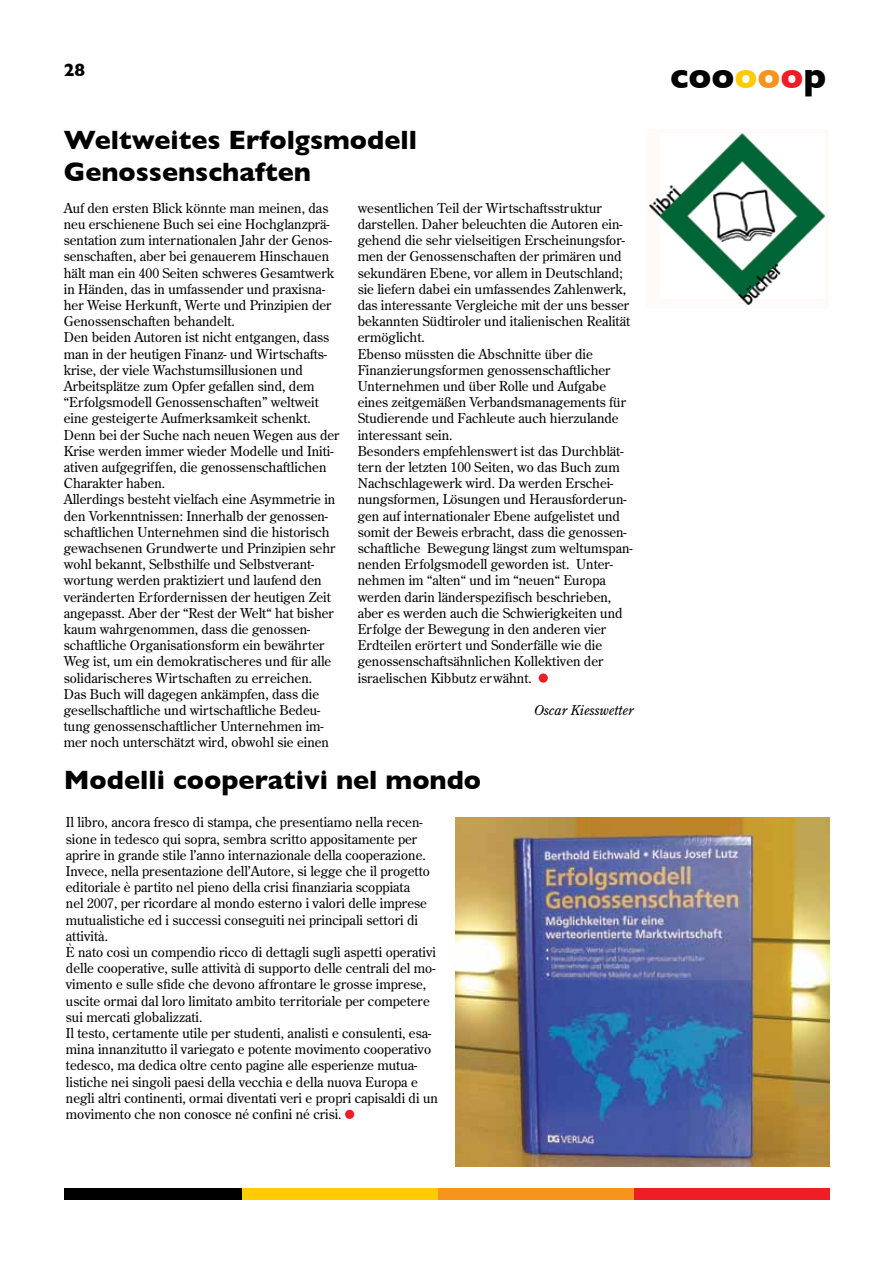
<style>
.page{position:relative;width:893px;height:1263px;background:#fff}
.page>*{position:absolute;margin:0;border:0;box-sizing:border-box;transform-origin:0 0}
.t1{font:700 36px "Gill Sans";color:#000}
.t2{font:700 27px/32.4px "Gill Sans";color:#000}
.t3{font:700 18px "Gill Sans";color:#000}
.t4{font:13.5px/16.2px "Century Old Style";color:#000}
.t5{font:italic 13.5px "Century Old Style";color:#000}
.s1{color:#ffcb05}
.s2{color:#f7941e}
.s3{color:#ed1e25}
</style>
<div class="page">
<div style="left:634px;top:1188px;width:196px;height:11px;background:#ed1e25"></div>
<div style="left:438px;top:1188px;width:196px;height:11px;background:#f7941e"></div>
<div style="left:242px;top:1188px;width:196px;height:11px;background:#ffcb05"></div>
<div style="left:64px;top:1188px;width:178px;height:11px;background:#000"></div>
<div style="left:539px;top:673px;width:9px;height:10px;background:#ed1e25;border-radius:50%"></div>
<img style="left:649px;top:133px;width:177px;height:173px">
<div style="left:345px;top:1110px;width:9px;height:9px;background:#ed1e25;border-radius:50%"></div>
<img style="left:455px;top:817px;width:374px;height:349px">
<h3 class="t3" style="left:64px;top:60px;width:23px">28</h3>
<h2 class="t2" style="left:64px;top:123px;width:355px">Weltweites Erfolgsmodell<br>Genossenschaften</h2>
<p class="t4" style="left:64px;top:200px;width:277px">Auf den ersten Blick könnte man meinen, das neu erschienene Buch sei eine Hochglanzprä&shy;sentation zum internationalen Jahr der Genos&shy;senschaften, aber bei genauerem Hinschauen hält man ein 400 Seiten schweres Gesamtwerk in Händen, das in umfassender und praxisna&shy;her Weise Herkunft, Werte und Prinzipien der Genossenschaften behandelt.<br>Den beiden Autoren ist nicht entgangen, dass man in der heutigen Finanz- und Wirtschafts&shy;krise, der viele Wachstumsillusionen und Arbeitsplätze zum Opfer gefallen sind, dem “Erfolgsmodell Genossenschaften” weltweit eine gesteigerte Aufmerksamkeit schenkt.<br>Denn bei der Suche nach neuen Wegen aus der Krise werden immer wieder Modelle und Initi&shy;ativen aufgegriffen, die genossenschaftlichen Charakter haben.<br>Allerdings besteht vielfach eine Asymmetrie in den Vorkenntnissen: Innerhalb der genossen&shy;schaftlichen Unternehmen sind die historisch gewachsenen Grundwerte und Prinzipien sehr wohl bekannt, Selbsthilfe und Selbstverant&shy;wortung werden praktiziert und laufend den veränderten Erfordernissen der heutigen Zeit angepasst. Aber der “Rest der Welt“ hat bisher kaum wahrgenommen, dass die genossen&shy;schaftliche Organisationsform ein bewährter Weg ist, um ein demokratischeres und für alle solidarischeres Wirtschaften zu erreichen.<br>Das Buch will dagegen ankämpfen, dass die gesellschaftliche und wirtschaftliche Bedeu&shy;tung genossenschaftlicher Unternehmen im&shy;mer noch unterschätzt wird, obwohl sie einen</p>
<p class="t4" style="left:358px;top:200px;width:277px">wesentlichen Teil der Wirtschaftsstruktur darstellen. Daher beleuchten die Autoren ein&shy;gehend die sehr vielseitigen Erscheinungsfor&shy;men der Genossenschaften der primären und sekundären Ebene, vor allem in Deutschland; sie liefern dabei ein umfassendes Zahlenwerk, das interessante Vergleiche mit der uns besser bekannten Südtiroler und italienischen Realität ermöglicht.<br>Ebenso müssten die Abschnitte über die Finanzierungsformen genossenschaftlicher Unternehmen und über Rolle und Aufgabe eines zeitgemäßen Verbandsmanagements für Studierende und Fachleute auch hierzulande interessant sein.<br>Besonders empfehlenswert ist das Durchblät&shy;tern der letzten 100 Seiten, wo das Buch zum Nachschlagewerk wird. Da werden Erschei&shy;nungsformen, Lösungen und Herausforderun&shy;gen auf internationaler Ebene aufgelistet und somit der Beweis erbracht, dass die genossen&shy;schaftliche Bewegung längst zum weltumspan&shy;nenden Erfolgsmodell geworden ist. Unter&shy;nehmen im “alten“ und im “neuen“ Europa werden darin länderspezifisch beschrieben, aber es werden auch die Schwierigkeiten und Erfolge der Bewegung in den anderen vier Erdteilen erörtert und Sonderfälle wie die genossenschaftsähnlichen Kollektiven der israelischen Kibbutz erwähnt.</p>
<p class="t5" style="left:534px;top:702px;width:101px">Oscar Kiesswetter</p>
<h2 class="t2" style="left:64px;top:764px;width:419px">Modelli cooperativi nel mondo</h2>
<p class="t4" style="left:66px;top:814px;width:373px">Il libro, ancora fresco di stampa, che presentiamo nella recen&shy;sione in tedesco qui sopra, sembra scritto appositamente per aprire in grande stile l’anno internazionale della cooperazione.<br>Invece, nella presentazione dell’Autore, si legge che il progetto editoriale è partito nel pieno della crisi finanziaria scoppiata<br>nel 2007, per ricordare al mondo esterno i valori delle imprese mutualistiche ed i successi conseguiti nei principali settori di attività.<br>È nato così un compendio ricco di dettagli sugli aspetti operativi delle cooperative, sulle attività di supporto delle centrali del mo&shy;vimento e sulle sfide che devono affrontare le grosse imprese, uscite ormai dal loro limitato ambito territoriale per competere sui mercati globalizzati.<br>Il testo, certamente utile per studenti, analisti e consulenti, esa&shy;mina innanzitutto il variegato e potente movimento cooperativo tedesco, ma dedica oltre cento pagine alle esperienze mutua&shy;listiche nei singoli paesi della vecchia e della nuova Europa e negli altri continenti, ormai diventati veri e propri capisaldi di un movimento che non conosce né confini né crisi.</p>
<h1 class="t1" style="left:670px;top:55px;width:158px">coo<span class="s1">o</span><span class="s2">o</span><span class="s3">o</span>p</h1>
</div>
